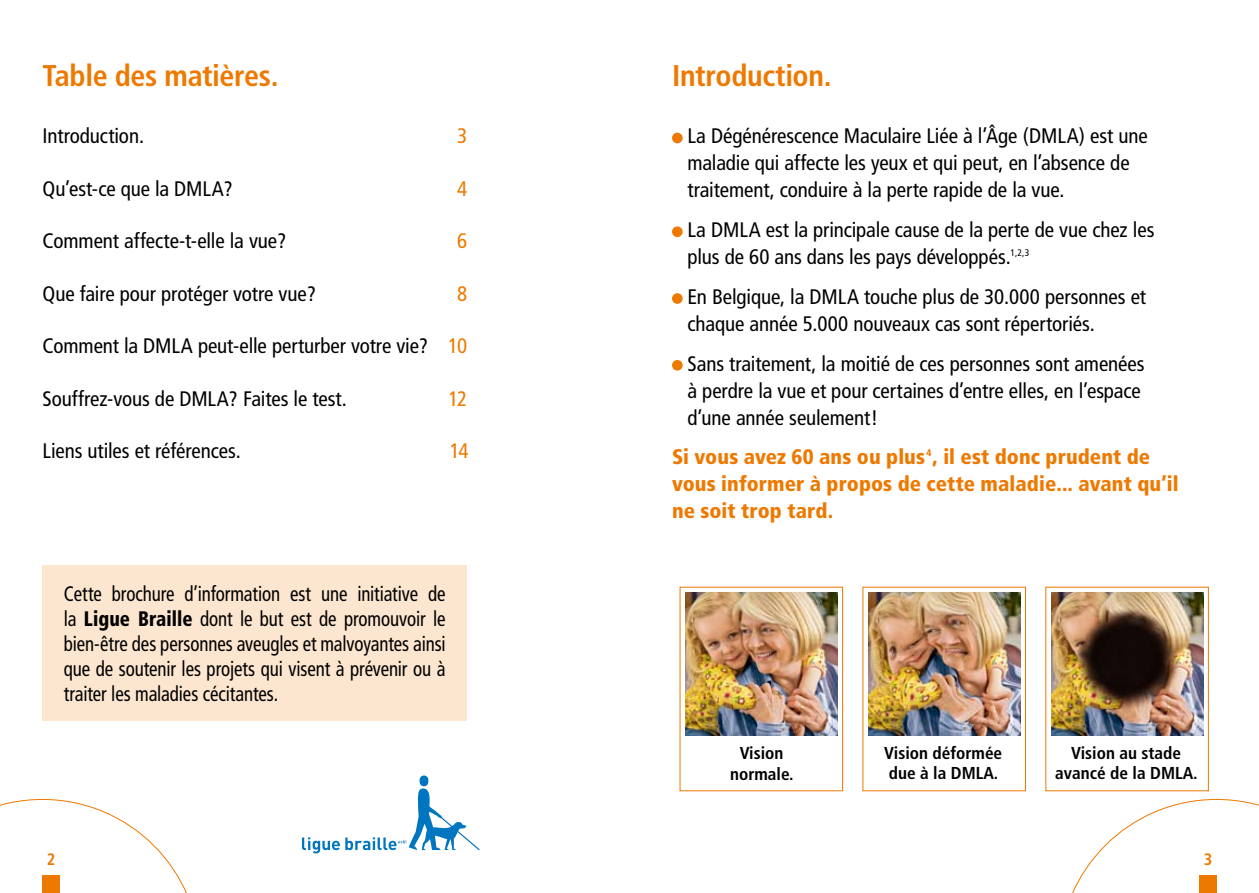
<style>
.page{position:relative;width:1259px;height:893px;background:#fff}
.page>*{position:absolute;margin:0;border:0;box-sizing:border-box;transform-origin:0 0}
.t1{font:700 condensed 30px "Frutiger";letter-spacing:-.015em;color:#ee7900}
.t2{font:condensed 21px/27px "Frutiger";letter-spacing:-.005em;color:#000}
.t3{font:condensed 21px/25.2px "Frutiger";letter-spacing:-.005em;color:#000;text-align:justify;scale:.9 1}
.t4{font:900 condensed 21px/27px "Frutiger";letter-spacing:.005em;color:#ee7900}
.t5{font:condensed 21px "Frutiger";color:#ee7900}
.t6{font:700 condensed 17.25px/20.2px "Frutiger";color:#000;text-align:center}
.t7{font:700 condensed 16.5px "Frutiger";color:#ee7900}
.s1{color:#ee7900}
.s2{font-weight:900}
</style>
<div class="page">
<svg style="left:0;top:799px;width:187px;height:94px"></svg>
<svg style="left:1072px;top:799px;width:187px;height:94px"></svg>
<div style="left:1199px;top:876px;width:17px;height:17px;background:#ee7900"></div>
<div style="left:672px;top:133px;width:10px;height:10px;background:#ee7900;border-radius:50%"></div>
<div style="left:672px;top:226px;width:10px;height:11px;background:#ee7900;border-radius:50%"></div>
<div style="left:672px;top:293px;width:10px;height:11px;background:#ee7900;border-radius:50%"></div>
<div style="left:672px;top:360px;width:10px;height:11px;background:#ee7900;border-radius:50%"></div>
<div style="left:43px;top:566px;width:424px;height:155px;background:#fce6cf"></div>
<svg style="left:302px;top:775px;width:177px;height:78px"></svg>
<img style="left:685px;top:592px;width:152px;height:143px">
<img style="left:868px;top:592px;width:152px;height:143px">
<img style="left:1051px;top:592px;width:152px;height:143px">
<h1 class="t1" style="left:43px;top:58px;width:237px">Table des matières.</h1>
<p class="t2" style="left:43px;top:123px;width:103px">Introduction.</p>
<p class="t5" style="left:457px;top:124px;width:12px">3</p>
<p class="t2" style="left:43px;top:175px;width:192px">Qu’est-ce que la DMLA?</p>
<p class="t5" style="left:457px;top:176px;width:12px">4</p>
<p class="t2" style="left:43px;top:228px;width:245px">Comment affecte-t-elle la vue?</p>
<p class="t5" style="left:457px;top:229px;width:12px">6</p>
<p class="t2" style="left:43px;top:280px;width:275px">Que faire pour protéger votre vue?</p>
<p class="t5" style="left:457px;top:281px;width:12px">8</p>
<p class="t2" style="left:43px;top:333px;width:426px">Comment la DMLA peut-elle perturber votre vie? <span class="s1">10</span></p>
<p class="t2" style="left:43px;top:385px;width:306px">Souffrez-vous de DMLA? Faites le test.</p>
<p class="t5" style="left:448px;top:386px;width:20px">12</p>
<p class="t2" style="left:43px;top:438px;width:200px">Liens utiles et références.</p>
<p class="t5" style="left:450px;top:439px;width:20px">14</p>
<p class="t3" style="left:64px;top:581px;width:426px">Cette brochure d’information est une initiative de la <span class="s2">Ligue Braille</span> dont le but est de promouvoir le bien-être des personnes aveugles et malvoyantes ainsi que de soutenir les projets qui visent à prévenir ou à traiter les maladies cécitantes.</p>
<h1 class="t1" style="left:672px;top:58px;width:161px">Introduction.</h1>
<p class="t2" style="left:687px;top:123px;width:462px">La Dégénérescence Maculaire Liée à l’âge (DMLA) est une maladie qui affecte les yeux et qui peut, en l’absence de traitement, conduire à la perte rapide de la vue.</p>
<p class="t2" style="left:687px;top:216px;width:468px">La DMLA est la principale cause de la perte de vue chez les plus de 60 ans dans les pays développés.<sup>1,2,3</sup></p>
<p class="t2" style="left:687px;top:283px;width:460px">En Belgique, la DMLA touche plus de 30.000 personnes et chaque année 5.000 nouveaux cas sont répertoriés.</p>
<p class="t2" style="left:687px;top:350px;width:459px">Sans traitement, la moitié de ces personnes sont amenées à perdre la vue et pour certaines d’entre elles, en l’espace d’une année seulement!</p>
<p class="t4" style="left:672px;top:444px;width:508px">Si vous avez 60 ans ou plus <sup>4</sup>, il est donc prudent de vous informer à propos de cette maladie... avant qu’il ne soit trop tard.</p>
<p class="t6" style="left:730px;top:743px;width:65px">Vision normale.</p>
<p class="t6" style="left:884px;top:743px;width:119px;text-align:left">Vision déformée due à la DMLA.</p>
<p class="t6" style="left:1055px;top:743px;width:144px">Vision au stade avancé de la DMLA.</p>
<p class="t7" style="left:47px;top:849px;width:10px">2</p>
<p class="t7" style="left:1203px;top:849px;width:10px">3</p>
</div>
